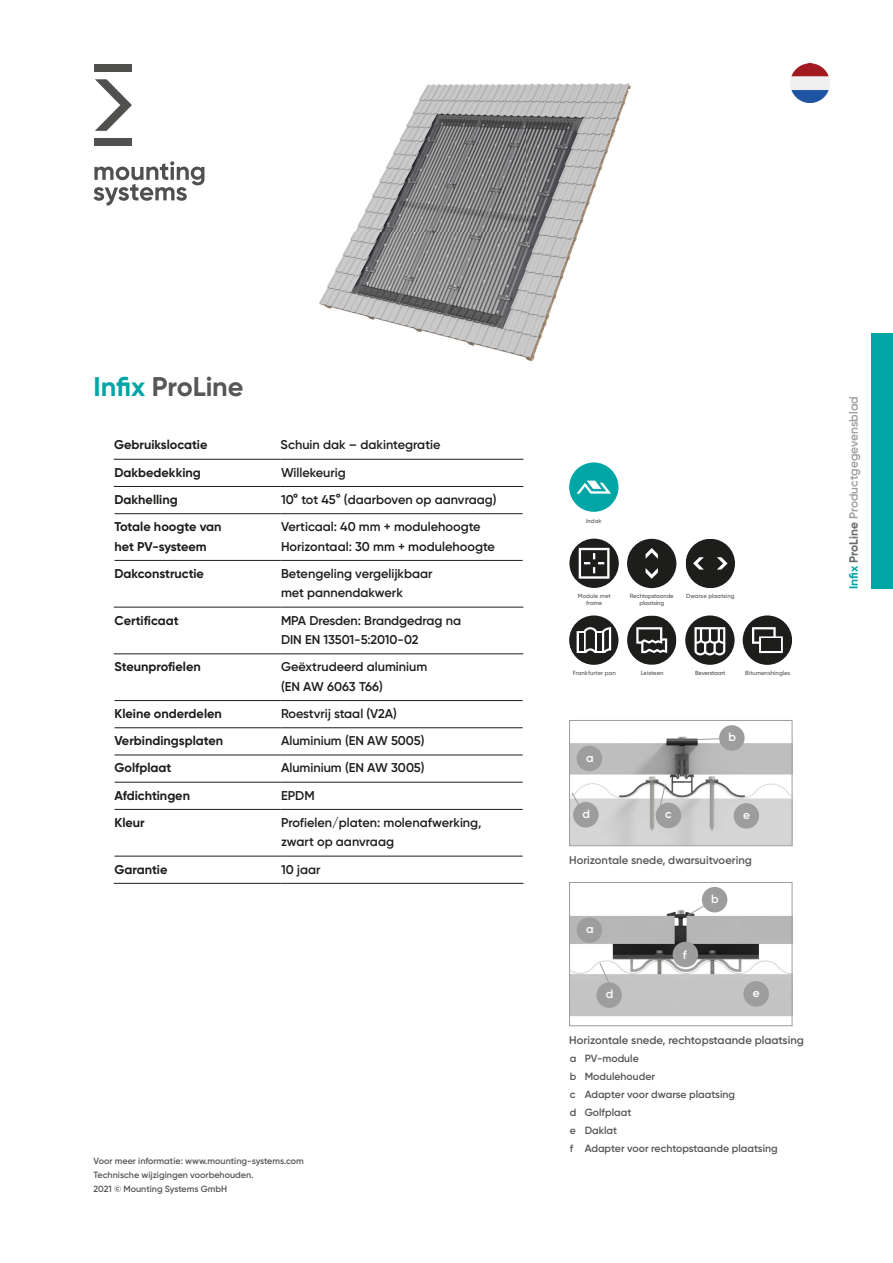
<style>
.page{position:relative;width:893px;height:1263px;background:#fff}
.page>*{position:absolute;margin:0;border:0;box-sizing:border-box;transform-origin:0 0}
.t1{font:700 27px "Gilroy";letter-spacing:-.005em;color:#575756}
.t2{font:600 12.75px/19.5px "Gilroy";color:#1d1d1b}
.t3{font:700 12.75px/19.5px "Gilroy";color:#1d1d1b}
.t4{font:600 12px "Gilroy";color:#9d9d9d}
.t5{font:600 12px "Gilroy";color:#fff}
.t6{font:600 11.25px "Gilroy";color:#575756}
.t7{font:600 10.5px/18px "Gilroy";color:#575756}
.t8{font:600 9px/14.2px "Gilroy";color:#575756}
.t9{font:600 6px/7.2px "Gilroy";letter-spacing:-.005em;color:#676b6d;text-align:center}
.t10{font:600 6px/7.2px "Gilroy";letter-spacing:-.03em;color:#676b6d;text-align:center}
.t11{font:600 6px "Gilroy";letter-spacing:-.04em;color:#676b6d}
.s1{color:#00a6a6}
.s2{font-weight:700;color:#00a6a6}
.s3{font-weight:700;color:#676b6d}
</style>
<div class="page">
<svg style="left:94px;top:161px;width:110px;height:45px"></svg>
<svg style="left:95px;top:79px;width:37px;height:52px"></svg>
<div style="left:94px;top:139px;width:38px;height:7px;background:#50514f"></div>
<div style="left:94px;top:64px;width:38px;height:8px;background:#50514f"></div>
<div style="left:872px;top:334px;width:21px;height:255px;background:#00a6a6"></div>
<img style="left:319px;top:83px;width:312px;height:279px">
<img style="left:571px;top:731px;width:219px;height:113px">
<div style="left:569px;top:720px;width:223px;height:126px;border:1px solid #9d9d9d"></div>
<img style="left:571px;top:892px;width:219px;height:124px">
<div style="left:569px;top:882px;width:223px;height:144px;border:1px solid #9d9d9d"></div>
<div style="left:577px;top:746px;width:25px;height:25px;background:#9d9d9d;border-radius:50%"></div>
<div style="left:656px;top:803px;width:25px;height:25px;background:#9d9d9d;border-radius:50%"></div>
<div style="left:573px;top:802px;width:26px;height:25px;background:#9d9d9d;border-radius:50%"></div>
<div style="left:734px;top:803px;width:25px;height:25px;background:#9d9d9d;border-radius:50%"></div>
<div style="left:719px;top:725px;width:26px;height:26px;background:#9d9d9d;border-radius:50%"></div>
<svg style="left:697px;top:738px;width:23px;height:2px"></svg>
<svg style="left:571px;top:792px;width:9px;height:15px"></svg>
<svg style="left:659px;top:783px;width:7px;height:24px"></svg>
<div style="left:577px;top:917px;width:25px;height:26px;background:#9d9d9d;border-radius:50%"></div>
<div style="left:673px;top:942px;width:25px;height:25px;background:#9d9d9d;border-radius:50%"></div>
<div style="left:596px;top:982px;width:26px;height:26px;background:#9d9d9d;border-radius:50%"></div>
<div style="left:743px;top:981px;width:26px;height:26px;background:#9d9d9d;border-radius:50%"></div>
<svg style="left:687px;top:898px;width:29px;height:18px"></svg>
<svg style="left:599px;top:962px;width:12px;height:24px"></svg>
<div style="left:702px;top:887px;width:25px;height:25px;background:#9d9d9d;border-radius:50%"></div>
<img style="left:791px;top:64px;width:38px;height:38px">
<svg style="left:569px;top:462px;width:49px;height:50px"></svg>
<svg style="left:569px;top:539px;width:50px;height:49px"></svg>
<svg style="left:627px;top:539px;width:49px;height:49px"></svg>
<svg style="left:686px;top:539px;width:49px;height:49px"></svg>
<svg style="left:569px;top:615px;width:49px;height:50px"></svg>
<div style="left:597px;top:633px;width:5px;height:18px;background:#1d1d1b"></div>
<svg style="left:627px;top:615px;width:49px;height:50px"></svg>
<svg style="left:685px;top:615px;width:50px;height:50px"></svg>
<svg style="left:743px;top:615px;width:49px;height:50px"></svg>
<div style="left:761px;top:639px;width:19px;height:12px;background:#1d1d1b"></div>
<hr style="left:114px;top:459px;width:167px;height:1px;background:#1d1d1b">
<hr style="left:281px;top:459px;width:242px;height:1px;background:#1d1d1b">
<hr style="left:114px;top:486px;width:167px;height:1px;background:#1d1d1b">
<hr style="left:281px;top:486px;width:242px;height:1px;background:#1d1d1b">
<hr style="left:281px;top:513px;width:242px;height:1px;background:#1d1d1b">
<hr style="left:114px;top:560px;width:167px;height:1px;background:#1d1d1b">
<hr style="left:281px;top:560px;width:242px;height:1px;background:#1d1d1b">
<hr style="left:114px;top:607px;width:167px;height:1px;background:#1d1d1b">
<hr style="left:281px;top:607px;width:242px;height:1px;background:#1d1d1b">
<hr style="left:114px;top:653px;width:167px;height:1px;background:#1d1d1b">
<hr style="left:281px;top:653px;width:242px;height:1px;background:#1d1d1b">
<hr style="left:114px;top:700px;width:167px;height:1px;background:#1d1d1b">
<hr style="left:281px;top:700px;width:242px;height:1px;background:#1d1d1b">
<hr style="left:114px;top:727px;width:167px;height:1px;background:#1d1d1b">
<hr style="left:114px;top:755px;width:167px;height:1px;background:#1d1d1b">
<hr style="left:114px;top:782px;width:167px;height:1px;background:#1d1d1b">
<hr style="left:281px;top:782px;width:242px;height:1px;background:#1d1d1b">
<hr style="left:114px;top:809px;width:167px;height:1px;background:#1d1d1b">
<hr style="left:281px;top:809px;width:242px;height:1px;background:#1d1d1b">
<hr style="left:114px;top:856px;width:167px;height:1px;background:#1d1d1b">
<hr style="left:281px;top:856px;width:242px;height:1px;background:#1d1d1b">
<hr style="left:114px;top:883px;width:167px;height:1px;background:#1d1d1b">
<hr style="left:281px;top:883px;width:242px;height:1px;background:#1d1d1b">
<hr style="left:114px;top:513px;width:167px;height:1px;background:#1d1d1b">
<hr style="left:281px;top:727px;width:242px;height:1px;background:#1d1d1b">
<hr style="left:281px;top:755px;width:242px;height:1px;background:#1d1d1b">
<h1 class="t1" style="left:94px;top:370px;width:151px"><span class="s1">Infix</span> ProLine</h1>
<p class="t3" style="left:114px;top:435px;width:95px">Gebruikslocatie</p>
<p class="t2" style="left:281px;top:435px;width:161px">Schuin dak – dakintegratie</p>
<p class="t3" style="left:114px;top:462px;width:88px">Dakbedekking</p>
<p class="t2" style="left:281px;top:462px;width:66px">Willekeurig</p>
<p class="t3" style="left:114px;top:490px;width:65px">Dakhelling</p>
<p class="t2" style="left:281px;top:490px;width:217px">10° tot 45° (daarboven op aanvraag)</p>
<p class="t3" style="left:114px;top:517px;width:109px">Totale hoogte van het PV-systeem</p>
<p class="t2" style="left:281px;top:517px;width:215px">Verticaal: 40 mm + modulehoogte<br>Horizontaal: 30 mm + modulehoogte</p>
<p class="t3" style="left:114px;top:563px;width:91px">Dakconstructie</p>
<p class="t2" style="left:281px;top:563px;width:153px">Betengeling vergelijkbaar met pannendakwerk</p>
<p class="t3" style="left:114px;top:610px;width:66px">Certificaat</p>
<p class="t2" style="left:281px;top:610px;width:182px">MPA Dresden: Brandgedrag na<br>DIN EN 13501-5:2010-02</p>
<p class="t3" style="left:114px;top:657px;width:88px">Steunprofielen</p>
<p class="t2" style="left:281px;top:657px;width:148px">Geëxtrudeerd aluminium (EN AW 6063 T66)</p>
<p class="t3" style="left:114px;top:704px;width:109px">Kleine onderdelen</p>
<p class="t2" style="left:281px;top:704px;width:117px">Roestvrij staal (V2A)</p>
<p class="t3" style="left:114px;top:731px;width:110px">Verbindingsplaten</p>
<p class="t2" style="left:281px;top:731px;width:145px">Aluminium (EN AW 5005)</p>
<p class="t3" style="left:114px;top:758px;width:58px">Golfplaat</p>
<p class="t2" style="left:281px;top:758px;width:145px">Aluminium (EN AW 3005)</p>
<p class="t3" style="left:114px;top:785px;width:77px">Afdichtingen</p>
<p class="t2" style="left:281px;top:785px;width:35px">EPDM</p>
<p class="t3" style="left:114px;top:812px;width:32px">Kleur</p>
<p class="t2" style="left:281px;top:812px;width:202px">Profielen/platen: molenafwerking, zwart op aanvraag</p>
<p class="t3" style="left:114px;top:859px;width:54px">Garantie</p>
<p class="t2" style="left:281px;top:859px;width:41px">10 jaar</p>
<p class="t8" style="left:94px;top:1153px;width:212px">Voor meer informatie: www.mounting-systems.com<br>Technische wijzigingen voorbehouden.<br>2021 © Mounting Systems GmbH</p>
<p class="t9" style="left:586px;top:517px;width:17px">Indak</p>
<p class="t9" style="left:578px;top:592px;width:34px">Module met frame</p>
<p class="t10" style="left:630px;top:592px;width:45px">Rechtopstaande plaatsing</p>
<p class="t9" style="left:686px;top:592px;width:50px">Dwarse plaatsing</p>
<p class="t9" style="left:573px;top:669px;width:44px">Frankfurter pan</p>
<p class="t9" style="left:641px;top:669px;width:24px">Leisteen</p>
<p class="t11" style="left:695px;top:669px;width:32px">Beverstaart</p>
<p class="t9" style="left:745px;top:669px;width:47px">Bitumenshingles</p>
<p class="t5" style="left:586px;top:750px;width:9px">a</p>
<p class="t5" style="left:728px;top:729px;width:9px">b</p>
<p class="t5" style="left:582px;top:806px;width:9px">d</p>
<p class="t5" style="left:665px;top:807px;width:8px">c</p>
<p class="t5" style="left:743px;top:807px;width:8px">e</p>
<p class="t6" style="left:569px;top:853px;width:184px">Horizontale snede, dwarsuitvoering</p>
<p class="t5" style="left:586px;top:921px;width:9px">a</p>
<p class="t5" style="left:683px;top:947px;width:5px">f</p>
<p class="t5" style="left:711px;top:891px;width:9px">b</p>
<p class="t5" style="left:606px;top:986px;width:9px">d</p>
<p class="t5" style="left:753px;top:985px;width:8px">e</p>
<p class="t6" style="left:569px;top:1033px;width:236px">Horizontale snede, rechtopstaande plaatsing</p>
<p class="t7" style="left:570px;top:1049px;width:210px">a PV-module<br>b Modulehouder<br>c Adapter voor dwarse plaatsing<br>d Golfplaat<br>e Daklat<br>f Adapter voor rechtopstaande plaatsing</p>
<p class="t4" style="left:846px;top:589px;width:194px;rotate:-90deg"><span class="s2">Infix</span> <span class="s3">ProLine</span> Productgegevensblad</p>
</div>
